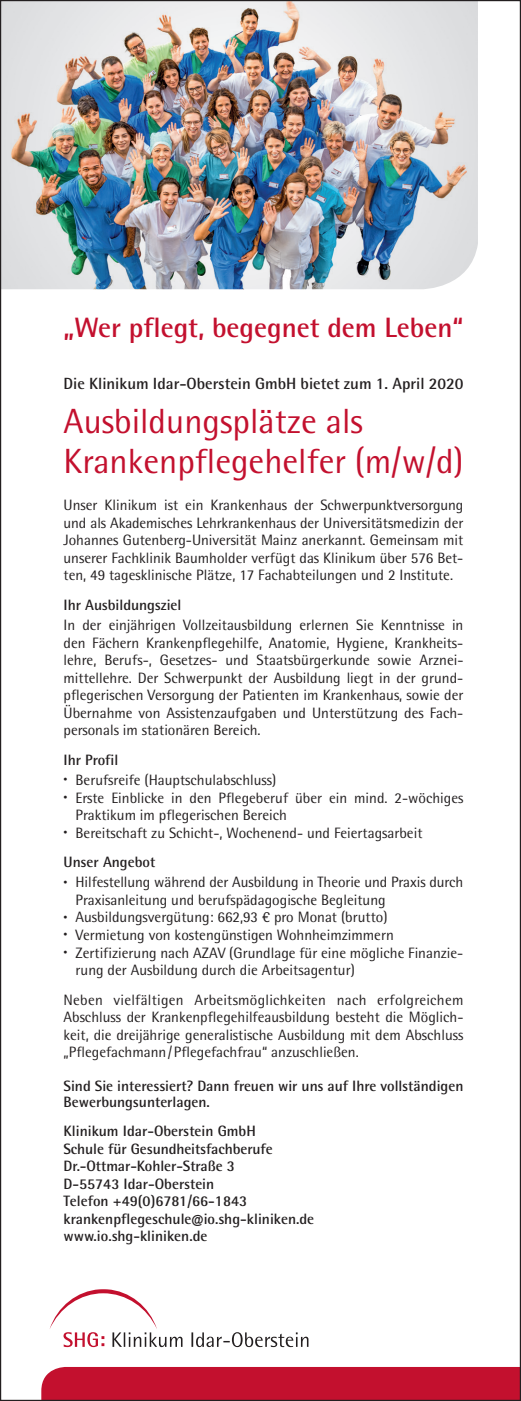
<style>
.page{position:relative;width:521px;height:1401px;background:#fff}
.page>*{position:absolute;margin:0;border:0;box-sizing:border-box;transform-origin:0 0}
.t1{font:35px/40px "Rotis Semi Sans Pro";color:#c3102e}
.t2{font:700 28px "Rotis Semi Sans Pro";color:#c3102e}
.t3{font:700 16.2px "Rotis Semi Sans Pro";color:#231f20}
.t4{font:15px/17.6px "Rotis Semi Sans Pro";color:#231f20}
.t5{font:700 15px/17.6px "Rotis Semi Sans Pro";color:#231f20}
.s1{font-weight:700}
</style>
<div class="page">
<img style="left:2px;top:2px;width:475px;height:287px">
<div style="left:41px;top:1367px;width:477px;height:31px;background:#c3102e"></div>
<svg style="left:50px;top:1289px;width:258px;height:57px"></svg>
<h2 class="t2" style="left:63px;top:310px;width:401px">„Wer pflegt, begegnet dem Leben“</h2>
<p class="t3" style="left:63px;top:373px;width:401px">Die Klinikum Idar-Oberstein GmbH bietet zum 1. April 2020</p>
<h1 class="t1" style="left:63px;top:401px;width:401px">Ausbildungsplätze als<br>Krankenpflegehelfer (m/w/d)</h1>
<p class="t4" style="left:63px;top:496px;width:401px;text-align:justify">Unser Klinikum ist ein Krankenhaus der Schwerpunktversorgung und als Akademisches Lehrkrankenhaus der Universitätsmedizin der Johannes Gutenberg-Universität Mainz anerkannt. Gemeinsam mit unserer Fachklinik Baumholder verfügt das Klinikum über 576 Bet&shy;ten, 49 tagesklinische Plätze, 17 Fachabteilungen und 2 Institute.</p>
<p class="t5" style="left:63px;top:596px;width:119px">Ihr Ausbildungsziel</p>
<p class="t4" style="left:63px;top:616px;width:401px;text-align:justify">In der einjährigen Vollzeitausbildung erlernen Sie Kenntnisse in den Fächern Krankenpflegehilfe, Anatomie, Hygiene, Krankheits&shy;lehre, Berufs-, Gesetzes- und Staatsbürgerkunde sowie Arznei&shy;mittellehre. Der Schwerpunkt der Ausbildung liegt in der grund&shy;pflegerischen Versorgung der Patienten im Krankenhaus, sowie der Übernahme von Assistenzaufgaben und Unterstützung des Fach&shy;personals im stationären Bereich.</p>
<p class="t5" style="left:63px;top:750px;width:56px">Ihr Profil</p>
<p class="t4" style="left:63px;top:771px;width:214px"><sup>•</sup> Berufsreife (Hauptschulabschluss)</p>
<p class="t4" style="left:75px;top:788px;width:389px;text-indent:-12px"><sup>•</sup> Erste Einblicke in den Pflegeberuf über ein mind. 2-wöchiges<br>Praktikum im pflegerischen Bereich</p>
<p class="t4" style="left:63px;top:817px;width:360px;line-height:29.6px"><sup>•</sup> Bereitschaft zu Schicht-, Wochenend- und Feiertagsarbeit<br><span class="s1">Unser Angebot</span></p>
<p class="t4" style="left:75px;top:873px;width:389px;text-indent:-12px"><sup>•</sup> Hilfestellung während der Ausbildung in Theorie und Praxis durch<br>Praxisanleitung und berufspädagogische Begleitung</p>
<p class="t4" style="left:63px;top:908px;width:325px"><sup>•</sup> Ausbildungsvergütung: 662,93 € pro Monat (brutto)</p>
<p class="t4" style="left:63px;top:926px;width:331px"><sup>•</sup> Vermietung von kostengünstigen Wohnheimzimmern</p>
<p class="t4" style="left:75px;top:943px;width:389px;text-indent:-12px"><sup>•</sup> Zertifizierung nach AZAV (Grundlage für eine mögliche Finanzie&shy;rung der Ausbildung durch die Arbeitsagentur)</p>
<p class="t4" style="left:63px;top:990px;width:401px;text-align:justify">Neben vielfältigen Arbeitsmöglichkeiten nach erfolgreichem Abschluss der Krankenpflegehilfeausbildung besteht die Möglich&shy;keit, die dreijährige generalistische Ausbildung mit dem Abschluss „Pflegefachmann/Pflegefachfrau“ anzuschließen.</p>
<p class="t5" style="left:63px;top:1077px;width:401px;line-height:16px">Sind Sie interessiert? Dann freuen wir uns auf Ihre vollständigen<br>Bewerbungsunterlagen.</p>
<p class="t5" style="left:63px;top:1122px;width:252px">Klinikum Idar-Oberstein GmbH<br>Schule für Gesundheitsfachberufe<br>Dr.-Ottmar-Kohler-Straße 3<br>D-55743 Idar-Oberstein<br>Telefon +49(0)6781/66-1843 krankenpflegeschule@io.shg-kliniken.de www.io.shg-kliniken.de</p>
</div>
